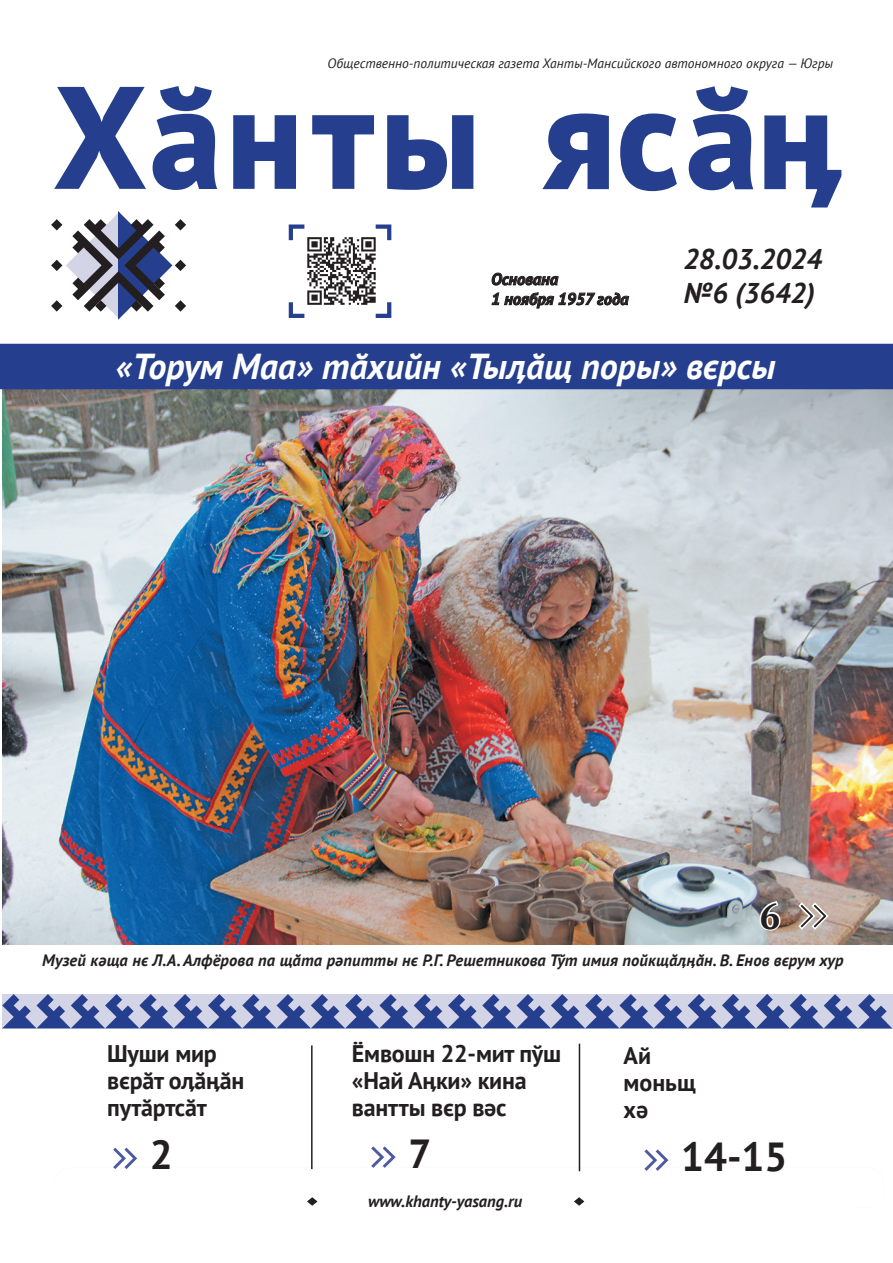
<style>
.page{position:relative;width:893px;height:1263px;background:#fff}
.page>*{position:absolute;margin:0;border:0;box-sizing:border-box;transform-origin:0 0}
.t1{font:700 40.5px "PT Sans";color:#231f20}
.t2{font:italic 700 36px "PT Sans";color:#fff}
.t3{font:700 36px "PT Serif";color:#231f20}
.t4{font:italic 700 28.5px/34.2px "PT Sans";color:#231f20}
.t5{font:700 24px/27px "PT Sans";letter-spacing:-.01em;color:#231f20}
.t6{font:700 22.5px "PT Sans";color:#231f20}
.t7{font:italic 700 16.5px/19.8px "PT Sans";letter-spacing:.01em;color:#231f20}
.t8{font:italic 13.5px "PT Sans";color:#231f20}
</style>
<div class="page">
<img style="left:2px;top:389px;width:891px;height:555px">
<div style="left:53px;top:1167px;width:831px;height:41px;border:1px solid #fcfcfc;border-radius:18px"></div>
<div style="left:29px;top:1183px;width:824px;height:50px;background:#fff"></div>
<svg style="left:574px;top:1197px;width:10px;height:9px"></svg>
<svg style="left:307px;top:1197px;width:10px;height:9px"></svg>
<svg style="left:51px;top:211px;width:135px;height:109px"></svg>
<svg style="left:491px;top:272px;width:68px;height:14px"></svg>
<svg style="left:491px;top:292px;width:138px;height:17px"></svg>
<svg style="left:288px;top:224px;width:17px;height:17px"></svg>
<svg style="left:288px;top:302px;width:17px;height:16px"></svg>
<svg style="left:375px;top:302px;width:17px;height:16px"></svg>
<svg style="left:375px;top:224px;width:17px;height:17px"></svg>
<div style="left:0;top:344px;width:893px;height:44px;background:#253f8e"></div>
<div style="left:0;top:344px;width:893px;height:45px;border:2px solid #253f8e"></div>
<svg style="left:52px;top:86px;width:167px;height:104px"></svg>
<svg style="left:232px;top:115px;width:65px;height:74px"></svg>
<svg style="left:311px;top:115px;width:64px;height:74px"></svg>
<svg style="left:386px;top:115px;width:89px;height:75px"></svg>
<svg style="left:540px;top:113px;width:70px;height:77px"></svg>
<svg style="left:619px;top:113px;width:60px;height:79px"></svg>
<svg style="left:687px;top:86px;width:68px;height:105px"></svg>
<svg style="left:763px;top:115px;width:80px;height:93px"></svg>
<svg style="left:2px;top:994px;width:890px;height:34px;background:#828ebd"></svg>
<svg style="left:113px;top:1148px;width:24px;height:21px"></svg>
<svg style="left:371px;top:1146px;width:25px;height:22px"></svg>
<svg style="left:644px;top:1149px;width:24px;height:22px"></svg>
<hr style="left:311px;top:1045px;width:2px;height:124px;background:#231f20">
<hr style="left:579px;top:1044px;width:1px;height:127px;background:#231f20">
<svg style="left:797px;top:901px;width:33px;height:30px"></svg>
<svg style="left:757px;top:899px;width:26px;height:34px"></svg>
<img style="left:300px;top:233px;width:84px;height:76px">
<p class="t8" style="left:328px;top:54px;width:507px">Общественно-политическая газета Ханты-Мансийского автономного округа — Югры</p>
<p class="t8" style="left:506px;top:58px;width:63px">28.03.2024</p>
<h3 class="t6" style="left:678px;top:55px;width:14px">6</h3>
<p class="t7" style="left:491px;top:269px;width:139px">Основана<br>1 ноября 1957 года</p>
<h3 class="t4" style="left:683px;top:241px;width:140px">28.03.2024 №6 (3642)</h3>
<h2 class="t2" style="left:116px;top:342px;width:661px">«Торум Маа» тӑхийн «Тыӆӑщ поры» вєрсы</h2>
<h2 class="t3" style="left:760px;top:892px;width:22px">6</h2>
<p class="t7" style="left:42px;top:950px;width:803px">Музей кәща нє Л.А. Алфёрова па щӑта рәпитты нє Р.Г. Решетникова Тўт имия пойкщӑӆӊӑн. В. Енов вєрум хур</p>
<h3 class="t5" style="left:107px;top:1040px;width:139px">Шуши мир вєрӑт оӆӑӊӑн путӑртсӑт</h3>
<h1 class="t1" style="left:150px;top:1128px;width:24px">2</h1>
<h3 class="t5" style="left:352px;top:1040px;width:211px">Ёмвошн 22-мит пўш «Най Аӊки» кина вантты вєр вәс</h3>
<h1 class="t1" style="left:408px;top:1127px;width:24px">7</h1>
<p class="t7" style="left:368px;top:1191px;width:156px">www.khanty-yasang.ru</p>
<h3 class="t5" style="left:623px;top:1041px;width:74px">Ай моньщ хә</h3>
<h1 class="t1" style="left:681px;top:1130px;width:108px">14-15</h1>
</div>
